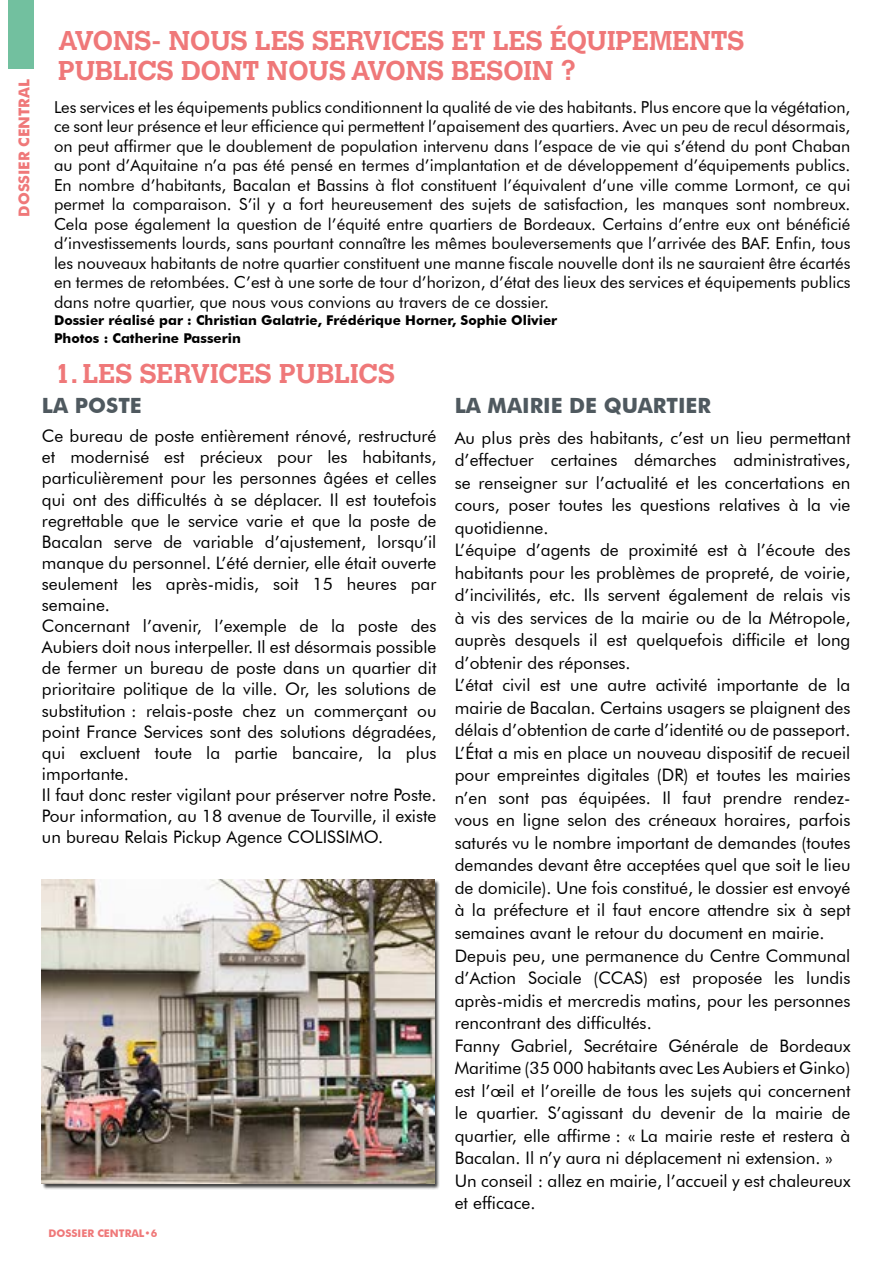
<style>
.page{position:relative;width:893px;height:1263px;background:#fff}
.page>*{position:absolute;margin:0;border:0;box-sizing:border-box;transform-origin:0 0}
.t1{font:700 27px/30px "Calvert";color:#ef7879}
.t2{font:700 21px "Futura BT";color:#4f595f}
.t3{font:17.25px/22.5px "Futura BT";color:#000}
.t4{font:16.5px/19.5px "Futura BT";color:#000;text-align:justify}
.t5{font:700 15px "Futura BT";color:#ef7879}
.t6{font:700 13.5px/17.5px "Futura BT";color:#000}
.t7{font:700 10.5px "Futura BT";color:#ef7879}
</style>
<div class="page">
<div style="left:9px;top:0;width:25px;height:68px;background:#72c09f"></div>
<div style="left:42px;top:880px;width:398px;height:309px;background:#000;opacity:.75"></div>
<img style="left:42px;top:880px;width:392px;height:304px">
<p class="t5" style="left:15px;top:217px;width:139px;rotate:-90deg">DOSSIER CENTRAL</p>
<h1 class="t1" style="left:58px;top:25px;width:688px">AVONS- NOUS LES SERVICES ET LES ÉQUIPEMENTS<br>PUBLICS DONT NOUS AVONS BESOIN ?</h1>
<p class="t4" style="left:54px;top:97px;width:798px">Les services et les équipements publics conditionnent la qualité de vie des habitants. Plus encore que la végétation, ce sont leur présence et leur efficience qui permettent l’apaisement des quartiers. Avec un peu de recul désormais, on peut affirmer que le doublement de population intervenu dans l’espace de vie qui s’étend du pont Chaban au pont d’Aquitaine n’a pas été pensé en termes d’implantation et de développement d’équipements publics.<br>En nombre d’habitants, Bacalan et Bassins à flot constituent l’équivalent d’une ville comme Lormont, ce qui permet la comparaison. S’il y a fort heureusement des sujets de satisfaction, les manques sont nombreux.<br>Cela pose également la question de l’équité entre quartiers de Bordeaux. Certains d’entre eux ont bénéficié d’investissements lourds, sans pourtant connaître les mêmes bouleversements que l’arrivée des BAF. Enfin, tous les nouveaux habitants de notre quartier constituent une manne fiscale nouvelle dont ils ne sauraient être écartés en termes de retombées. C’est à une sorte de tour d’horizon, d’état des lieux des services et équipements publics dans notre quartier, que nous vous convions au travers de ce dossier.</p>
<p class="t6" style="left:54px;top:312px;width:505px">Dossier réalisé par : Christian Galatrie, Frédérique Horner, Sophie Olivier<br>Photos : Catherine Passerin</p>
<h1 class="t1" style="left:54px;top:358px;width:342px">1. LES SERVICES PUBLICS</h1>
<p class="t2" style="left:42px;top:392px;width:101px">LA POSTE</p>
<p class="t3" style="left:42px;top:425px;width:396px;line-height:21.1px">Ce bureau de poste entièrement rénové, restructuré et modernisé est précieux pour les habitants, particulièrement pour les personnes âgées et celles qui ont des difficultés à se déplacer. Il est toutefois regrettable que le service varie et que la poste de Bacalan serve de variable d’ajustement, lorsqu’il manque du personnel. L’été dernier, elle était ouverte seulement les après-midis, soit 15 heures par semaine.<br>Concernant l’avenir, l’exemple de la poste des Aubiers doit nous interpeller. Il est désormais possible de fermer un bureau de poste dans un quartier dit prioritaire politique de la ville. Or, les solutions de substitution : relais-poste chez un commerçant ou point France Services sont des solutions dégradées, qui excluent toute la partie bancaire, la plus importante.<br>Il faut donc rester vigilant pour préserver notre Poste.<br>Pour information, au 18 avenue de Tourville, il existe un bureau Relais Pickup Agence COLISSIMO.</p>
<p class="t7" style="left:48px;top:1227px;width:110px">DOSSIER CENTRAL•6</p>
<p class="t2" style="left:455px;top:392px;width:258px">LA MAIRIE DE QUARTIER</p>
<p class="t3" style="left:455px;top:426px;width:397px">Au plus près des habitants, c’est un lieu permettant d’effectuer certaines démarches administratives, se renseigner sur l’actualité et les concertations en cours, poser toutes les questions relatives à la vie quotidienne.<br>L’équipe d’agents de proximité est à l’écoute des habitants pour les problèmes de propreté, de voirie, d’incivilités, etc. Ils servent également de relais vis à vis des services de la mairie ou de la Métropole, auprès desquels il est quelquefois difficile et long d’obtenir des réponses.<br>L’état civil est une autre activité importante de la mairie de Bacalan. Certains usagers se plaignent des délais d’obtention de carte d’identité ou de passeport.<br>L’État a mis en place un nouveau dispositif de recueil pour empreintes digitales (DR) et toutes les mairies n’en sont pas équipées. Il faut prendre rendez&shy;vous en ligne selon des créneaux horaires, parfois saturés vu le nombre important de demandes (toutes demandes devant être acceptées quel que soit le lieu de domicile). Une fois constitué, le dossier est envoyé à la préfecture et il faut encore attendre six à sept semaines avant le retour du document en mairie.<br>Depuis peu, une permanence du Centre Communal d’Action Sociale (CCAS) est proposée les lundis après-midis et mercredis matins, pour les personnes rencontrant des difficultés.<br>Fanny Gabriel, Secrétaire Générale de Bordeaux Maritime (35 000 habitants avec Les Aubiers et Ginko) est l’œil et l’oreille de tous les sujets qui concernent le quartier. S’agissant du devenir de la mairie de quartier, elle affirme : « La mairie reste et restera à Bacalan. Il n’y aura ni déplacement ni extension. » Un conseil : allez en mairie, l’accueil y est chaleureux et efficace.</p>
</div>
